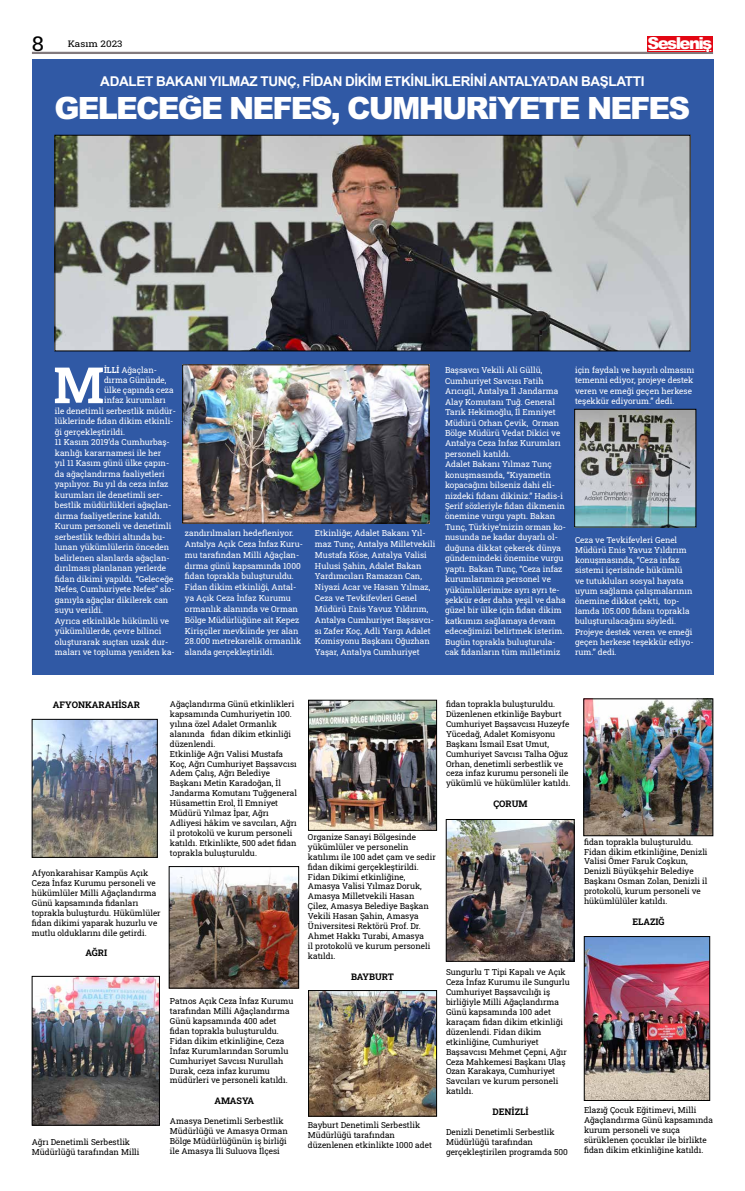
<style>
.page{position:relative;width:745px;height:1191px;background:#fff}
.page>*{position:absolute;margin:0;border:0;box-sizing:border-box;transform-origin:0 0}
.t1{font:700 50.03px "Roboto Slab";color:#fff}
.t2{font:30.75px "Seslenis KALIN";letter-spacing:-.06em;color:#fff}
.t3{font:20.25px "Roboto Slab";color:#000;scale:1.1 1}
.t4{font:16.58px "Seslenis KALIN";letter-spacing:-.1em;color:#fff}
.t5{font:700 13.5px "Arial";letter-spacing:-.025em;color:#fff}
.t6{font:700 9px "Roboto Slab";color:#000}
.t7{font:9px "Roboto Slab";color:#000;scale:1.1 1}
.t8{font:8.25px/10.4px "Roboto Slab";color:#fff}
.t9{font:8.25px/9.9px "Roboto Slab";color:#000}
.s1{font-weight:700}
</style>
<div class="page">
<hr style="left:32px;top:52px;width:680px;height:2px;background:#827a7d">
<div style="left:646px;top:36px;width:66px;height:16px;background:#e30613"></div>
<hr style="left:648px;top:50px;width:57px;height:1px;background:#fff">
<svg style="left:705px;top:49px;width:6px;height:3px"></svg>
<div style="left:32px;top:59px;width:680px;height:616px;background:#3059a5"></div>
<img style="left:34px;top:721px;width:121px;height:134px">
<div style="left:32px;top:719px;width:125px;height:138px;border:1px solid #000"></div>
<img style="left:448px;top:821px;width:124px;height:138px">
<div style="left:446px;top:819px;width:128px;height:142px;border:1px solid #000"></div>
<img style="left:171px;top:868px;width:125px;height:118px">
<div style="left:169px;top:866px;width:129px;height:122px;border:1px solid #000"></div>
<img style="left:585px;top:700px;width:125px;height:134px">
<div style="left:583px;top:698px;width:129px;height:138px;border:1px solid #000"></div>
<img style="left:310px;top:702px;width:124px;height:126px">
<div style="left:308px;top:700px;width:128px;height:130px;border:1px solid #000"></div>
<img style="left:310px;top:992px;width:124px;height:122px">
<div style="left:308px;top:990px;width:128px;height:126px;border:1px solid #000"></div>
<img style="left:585px;top:938px;width:122px;height:160px">
<div style="left:583px;top:936px;width:126px;height:164px;border:1px solid #000"></div>
<img style="left:34px;top:978px;width:123px;height:145px">
<div style="left:32px;top:976px;width:127px;height:149px;border:1px solid #000"></div>
<img style="left:57px;top:137px;width:630px;height:212px">
<div style="left:55px;top:135px;width:634px;height:216px;border:1px solid #000"></div>
<img style="left:184px;top:366px;width:243px;height:155px">
<div style="left:182px;top:364px;width:247px;height:159px;border:1px solid #000"></div>
<img style="left:576px;top:411px;width:117px;height:114px">
<div style="left:574px;top:409px;width:121px;height:118px;border:1px solid #000"></div>
<h3 class="t3" style="left:32px;top:30px;width:13px">8</h3>
<p class="t7" style="left:68px;top:38px;width:51px">Kasım 2023</p>
<h3 class="t4" style="left:647px;top:31px;width:66px">Seslenis</h3>
<h3 class="t5" style="left:100px;top:71px;width:545px">ADALET BAKANI YILMAZ TUNÇ, FİDAN DİKİM ETKİNLİKLERİNİ ANTALYA’DAN BAŞLATTI</h3>
<h2 class="t2" style="left:54px;top:85px;width:637px">GELECEĞE NEFES, CUMHURIYETE NEFES</h2>
<h1 class="t1" style="left:53px;top:351px;width:52px">M</h1>
<p class="t8" style="left:104px;top:365px;width:54px"><span class="s1">ILLI</span> Ağaçlan-</p>
<p class="t8" style="left:104px;top:375px;width:64px">dırma Gününde,</p>
<p class="t8" style="left:104px;top:385px;width:71px">ülke çapında ceza</p>
<p class="t8" style="left:104px;top:395px;width:63px">infaz kurumları</p>
<p class="t8" style="left:55px;top:405px;width:122px">ile denetimli serbestlik müdür-</p>
<p class="t8" style="left:55px;top:416px;width:120px">lüklerinde fidan dikim etkinli-</p>
<p class="t8" style="left:55px;top:426px;width:72px">ği gerçekleştirildi.</p>
<p class="t8" style="left:55px;top:437px;width:116px">11 Kasım 2019’da Cumhurbaş-</p>
<p class="t8" style="left:55px;top:447px;width:108px">kanlığı kararnamesi ile her</p>
<p class="t8" style="left:55px;top:458px;width:116px">yıl 11 Kasım günü ülke çapın-</p>
<p class="t8" style="left:55px;top:468px;width:111px">da ağaçlandırma faaliyetleri</p>
<p class="t8" style="left:55px;top:479px;width:115px">yapılıyor. Bu yıl da ceza infaz</p>
<p class="t8" style="left:55px;top:489px;width:109px">kurumları ile denetimli ser-</p>
<p class="t8" style="left:55px;top:500px;width:118px">bestlik müdürlükleri ağaçlan-</p>
<p class="t8" style="left:55px;top:510px;width:108px">dırma faaliyetlerine katıldı.</p>
<p class="t8" style="left:55px;top:521px;width:118px">Kurum personeli ve denetimli</p>
<p class="t8" style="left:55px;top:531px;width:112px">serbestlik tedbiri altında bu-</p>
<p class="t8" style="left:55px;top:542px;width:116px">lunan yükümlülerin önceden</p>
<p class="t8" style="left:55px;top:552px;width:116px">belirlenen alanlarda ağaçlan-</p>
<p class="t8" style="left:55px;top:563px;width:113px">dırılması planlanan yerlerde</p>
<p class="t8" style="left:55px;top:573px;width:120px">fidan dikimi yapıldı. “Geleceğe</p>
<p class="t8" style="left:55px;top:584px;width:121px">Nefes, Cumhuriyete Nefes” slo-</p>
<p class="t8" style="left:55px;top:594px;width:115px">ganıyla ağaçlar dikilerek can</p>
<p class="t8" style="left:55px;top:605px;width:50px">suyu verildi.</p>
<p class="t8" style="left:55px;top:615px;width:116px">Ayrıca etkinlikle hükümlü ve</p>
<p class="t8" style="left:55px;top:626px;width:108px">yükümlülerde, çevre bilinci</p>
<p class="t8" style="left:55px;top:636px;width:115px">oluşturarak suçtan uzak dur-</p>
<p class="t8" style="left:55px;top:647px;width:121px">maları ve topluma yeniden ka-</p>
<p class="t8" style="left:185px;top:527px;width:119px;line-height:10.8px">zandırılmaları hedefleniyor.<br>Antalya Açık Ceza İnfaz Kuru&shy;mu tarafından Milli Ağaçlan&shy;dırma günü kapsamında 1000 fidan toprakla buluşturuldu.<br>Fidan dikim etkinliği, Antal&shy;ya Açık Ceza İnfaz Kurumu ormanlık alanında ve Orman<br>Bölge Müdürlüğüne ait Kepez<br>Kirişçiler mevkiinde yer alan<br>28.000 metrekarelik ormanlık alanda gerçekleştirildi.</p>
<p class="t8" style="left:315px;top:527px;width:122px;line-height:10.8px">Etkinliğe; Adalet Bakanı Yıl&shy;maz Tunç, Antalya Milletvekili<br>Mustafa Köse, Antalya Valisi<br>Hulusi Şahin, Adalet Bakan<br>Yardımcıları Ramazan Can,<br>Niyazi Acar ve Hasan Yılmaz,<br>Ceza ve Tevkifevleri Genel<br>Müdürü Enis Yavuz Yıldırım,<br>Antalya Cumhuriyet Başsavcı&shy;sı Zafer Koç, Adli Yargı Adalet<br>Komisyonu Başkanı Oğuzhan<br>Yaşar, Antalya Cumhuriyet</p>
<p class="t8" style="left:444px;top:365px;width:122px">Başsavcı Vekili Ali Güllü,<br>Cumhuriyet Savcısı Fatih<br>Arıcıgil, Antalya İl Jandarma<br>Alay Komutanı Tuğ. General<br>Tarık Hekimoğlu, İl Emniyet<br>Müdürü Orhan Çevik, Orman<br>Bölge Müdürü Vedat Dikici ve<br>Antalya Ceza İnfaz Kurumları personeli katıldı.<br>Adalet Bakanı Yılmaz Tunç konuşmasında, “Kıyametin kopacağını bilseniz dahi eli&shy;nizdeki fidanı dikiniz.’’ Hadis-i<br>Şerif sözleriyle fidan dikmenin önemine vurgu yaptı. Bakan<br>Tunç, Türkiye’mizin orman ko&shy;nusunda ne kadar duyarlı ol&shy;duğuna dikkat çekerek dünya gündemindeki önemine vurgu yaptı. Bakan Tunç, “Ceza infaz kurumlarımıza personel ve yükümlülerimize ayrı ayrı te&shy;şekkür eder daha yeşil ve daha güzel bir ülke için fidan dikim katkımızı sağlamaya devam edeceğimizi belirtmek isterim.<br>Bugün toprakla buluşturula&shy;cak fidanların tüm milletimiz</p>
<p class="t8" style="left:574px;top:365px;width:121px;line-height:10.2px">için faydalı ve hayırlı olmasını temenni ediyor, projeye destek veren ve emeği geçen herkese teşekkür ediyorum.” dedi.</p>
<p class="t8" style="left:574px;top:534px;width:120px;line-height:10.2px">Ceza ve Tevkifevleri Genel<br>Müdürü Enis Yavuz Yıldırım konuşmasında, ‘’Ceza infaz sistemi içerisinde hükümlü<br>ve tutukluları sosyal hayata uyum sağlama çalışmalarının önemine dikkat çekti, top&shy;lamda 105.000 fidanı toprakla buluşturulacağını söyledi.<br>Projeye destek veren ve emeği geçen herkese teşekkür ediyo&shy;rum.’’ dedi.</p>
<p class="t6" style="left:53px;top:698px;width:88px">AFYONKARAHİSAR</p>
<p class="t9" style="left:32px;top:868px;width:130px">Afyonkarahisar Kampüs Açık<br>Ceza İnfaz Kurumu personeli ve hükümlüler Milli Ağaçlandırma<br>Günü kapsamında fidanları toprakla buluşturdu. Hükümlüler fidan dikimi yaparak huzurlu ve mutlu olduklarını dile getirdi.</p>
<p class="t6" style="left:85px;top:947px;width:23px">AĞRI</p>
<p class="t9" style="left:170px;top:699px;width:128px">Ağaçlandırma Günü etkinlikleri kapsamında Cumhuriyetin 100. yılına özel Adalet Ormanlık alanında fidan dikim etkinliği düzenlendi.<br>Etkinliğe Ağrı Valisi Mustafa<br>Koç, Ağrı Cumhuriyet Başsavcısı<br>Adem Çalış, Ağrı Belediye<br>Başkanı Metin Karadoğan, İl<br>Jandarma Komutanı Tuğgeneral<br>Hüsamettin Erol, İl Emniyet<br>Müdürü Yılmaz İpar, Ağrı<br>Adliyesi hâkim ve savcıları, Ağrı il protokolü ve kurum personeli katıldı. Etkinlikte, 500 adet fidan toprakla buluşturuldu.</p>
<p class="t9" style="left:32px;top:1136px;width:109px">Ağrı Denetimli Serbestlik<br>Müdürlüğü tarafından Milli</p>
<p class="t9" style="left:170px;top:996px;width:125px">Patnos Açık Ceza İnfaz Kurumu tarafından Milli Ağaçlandırma<br>Günü kapsamında 400 adet fidan toprakla buluşturuldu.<br>Fidan dikim etkinliğine, Ceza<br>İnfaz Kurumlarından Sorumlu<br>Cumhuriyet Savcısı Nurullah<br>Durak, ceza infaz kurumu müdürleri ve personeli katıldı.</p>
<p class="t6" style="left:214px;top:1094px;width:41px">AMASYA</p>
<p class="t9" style="left:170px;top:1115px;width:119px">Amasya Denetimli Serbestlik<br>Müdürlüğü ve Amasya Orman<br>Bölge Müdürlüğünün iş birliği ile Amasya İli Suluova İlçesi</p>
<p class="t9" style="left:308px;top:831px;width:129px">Organize Sanayi Bölgesinde yükümlüler ve personelin katılımı ile 100 adet çam ve sedir fidan dikimi gerçekleştirildi.<br>Fidan Dikimi etkinliğine,<br>Amasya Valisi Yılmaz Doruk,<br>Amasya Milletvekili Hasan<br>Çilez, Amasya Belediye Başkan<br>Vekili Hasan Şahin, Amasya<br>Üniversitesi Rektörü Prof. Dr.<br>Ahmet Hakkı Turabi, Amasya<br>il protokolü ve kurum personeli katıldı.</p>
<p class="t6" style="left:351px;top:970px;width:44px">BAYBURT</p>
<p class="t9" style="left:308px;top:1119px;width:125px">Bayburt Denetimli Serbestlik<br>Müdürlüğü tarafından düzenlenen etkinlikte 1000 adet</p>
<p class="t9" style="left:445px;top:699px;width:126px">fidan toprakla buluşturuldu.<br>Düzenlenen etkinliğe Bayburt<br>Cumhuriyet Başsavcısı Huzeyfe<br>Yücedağ, Adalet Komisyonu<br>Başkanı İsmail Esat Umut,<br>Cumhuriyet Savcısı Talha Oğuz<br>Orhan, denetimli serbestlik ve ceza infaz kurumu personeli ile yükümlü ve hükümlüler katıldı.</p>
<p class="t6" style="left:493px;top:797px;width:36px">ÇORUM</p>
<p class="t9" style="left:445px;top:967px;width:125px">Sungurlu T Tipi Kapalı ve Açık<br>Ceza İnfaz Kurumu ile Sungurlu<br>Cumhuriyet Başsavcılığı iş birliğiyle Milli Ağaçlandırma<br>Günü kapsamında 100 adet karaçam fidan dikim etkinliği düzenlendi. Fidan dikim etkinliğine, Cumhuriyet<br>Başsavcısı Mehmet Çepni, Ağır<br>Ceza Mahkemesi Başkanı Ulaş<br>Ozan Karakaya, Cumhuriyet<br>Savcıları ve kurum personeli katıldı.</p>
<p class="t6" style="left:492px;top:1105px;width:37px">DENİZLİ</p>
<p class="t9" style="left:445px;top:1126px;width:123px">Denizli Denetimli Serbestlik<br>Müdürlüğü tarafından gerçekleştirilen programda 500</p>
<p class="t9" style="left:583px;top:836px;width:125px">fidan toprakla buluşturuldu.<br>Fidan dikim etkinliğine, Denizli<br>Valisi Ömer Faruk Coşkun,<br>Denizli Büyükşehir Belediye<br>Başkanı Osman Zolan, Denizli il protokolü, kurum personeli ve hükümlülüler katıldı.</p>
<p class="t6" style="left:632px;top:915px;width:34px">ELAZIĞ</p>
<p class="t9" style="left:583px;top:1104px;width:130px">Elazığ Çocuk Eğitimevi, Milli<br>Ağaçlandırma Günü kapsamında kurum personeli ve suça sürüklenen çocuklar ile birlikte fidan dikim etkinliğine katıldı.</p>
</div>
